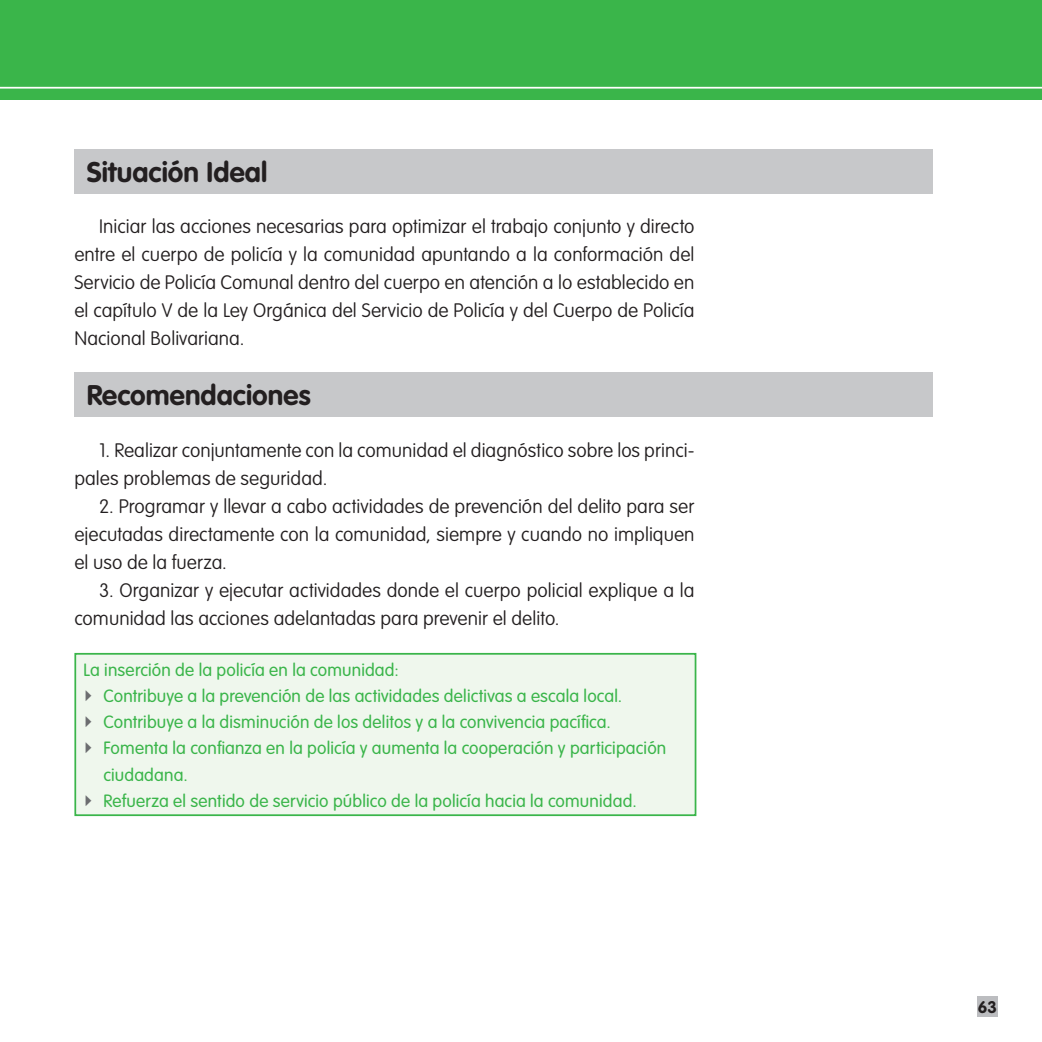
<style>
.page{position:relative;width:1042px;height:1042px;background:#fff}
.page>*{position:absolute;margin:0;border:0;box-sizing:border-box;transform-origin:0 0}
.t1{font:700 28px "VAG Rounded Std";letter-spacing:.08em;color:#231f20}
.t2{font:100 19.25px/28px "VAG Rounded Std";color:#231f20;text-align:justify}
.t3{font:300 17.5px/26.2px "VAG Rounded Std";letter-spacing:.005em;color:#3ab54a}
.t4{font:700 16.62px "VAG Rounded Std";color:#231f20}
</style>
<div class="page">
<div style="left:977px;top:996px;width:21px;height:21px;background:#bcbdc0"></div>
<div style="left:0;top:0;width:1042px;height:99px;background:#3ab54a"></div>
<hr style="left:0;top:87px;width:1042px;height:2px;background:#fff">
<div style="left:74px;top:149px;width:859px;height:44px;background:#c7c8ca"></div>
<div style="left:74px;top:372px;width:859px;height:45px;background:#c7c8ca"></div>
<div style="left:75px;top:654px;width:620px;height:161px;background:#eff7ed"></div>
<div style="left:74px;top:653px;width:622px;height:163px;border:2px solid #3ab54a"></div>
<h1 class="t1" style="left:87px;top:156px;width:182px">Situación Ideal</h1>
<p class="t2" style="left:74px;top:213px;width:621px;text-indent:25px">Iniciar las acciones necesarias para optimizar el trabajo conjunto y directo entre el cuerpo de policía y la comunidad apuntando a la conformación del Servicio de Policía Comunal dentro del cuerpo en atención a lo establecido en el capítulo V de la Ley Orgánica del Servicio de Policía y del Cuerpo de Policía Nacional Bolivariana.</p>
<h1 class="t1" style="left:87px;top:379px;width:225px">Recomendaciones</h1>
<p class="t2" style="left:74px;top:437px;width:621px;text-indent:25px">1. Realizar conjuntamente con la comunidad el diagnóstico sobre los princi&shy;pales problemas de seguridad.</p>
<p class="t2" style="left:74px;top:493px;width:621px;text-indent:25px">2. Programar y llevar a cabo actividades de prevención del delito para ser ejecutadas directamente con la comunidad, siempre y cuando no impliquen el uso de la fuerza.</p>
<p class="t2" style="left:74px;top:577px;width:621px;text-indent:25px">3. Organizar y ejecutar actividades donde el cuerpo policial explique a la comunidad las acciones adelantadas para prevenir el delito.</p>
<p class="t3" style="left:103px;top:657px;width:564px;text-indent:-20px">La inserción de la policía en la comunidad:<br>Contribuye a la prevención de las actividades delictivas a escala local.<br>Contribuye a la disminución de los delitos y a la convivencia pacífica.<br>Fomenta la confianza en la policía y aumenta la cooperación y participación ciudadana.<br>Refuerza el sentido de servicio público de la policía hacia la comunidad.</p>
<p class="t4" style="left:978px;top:997px;width:21px">63</p>
</div>
